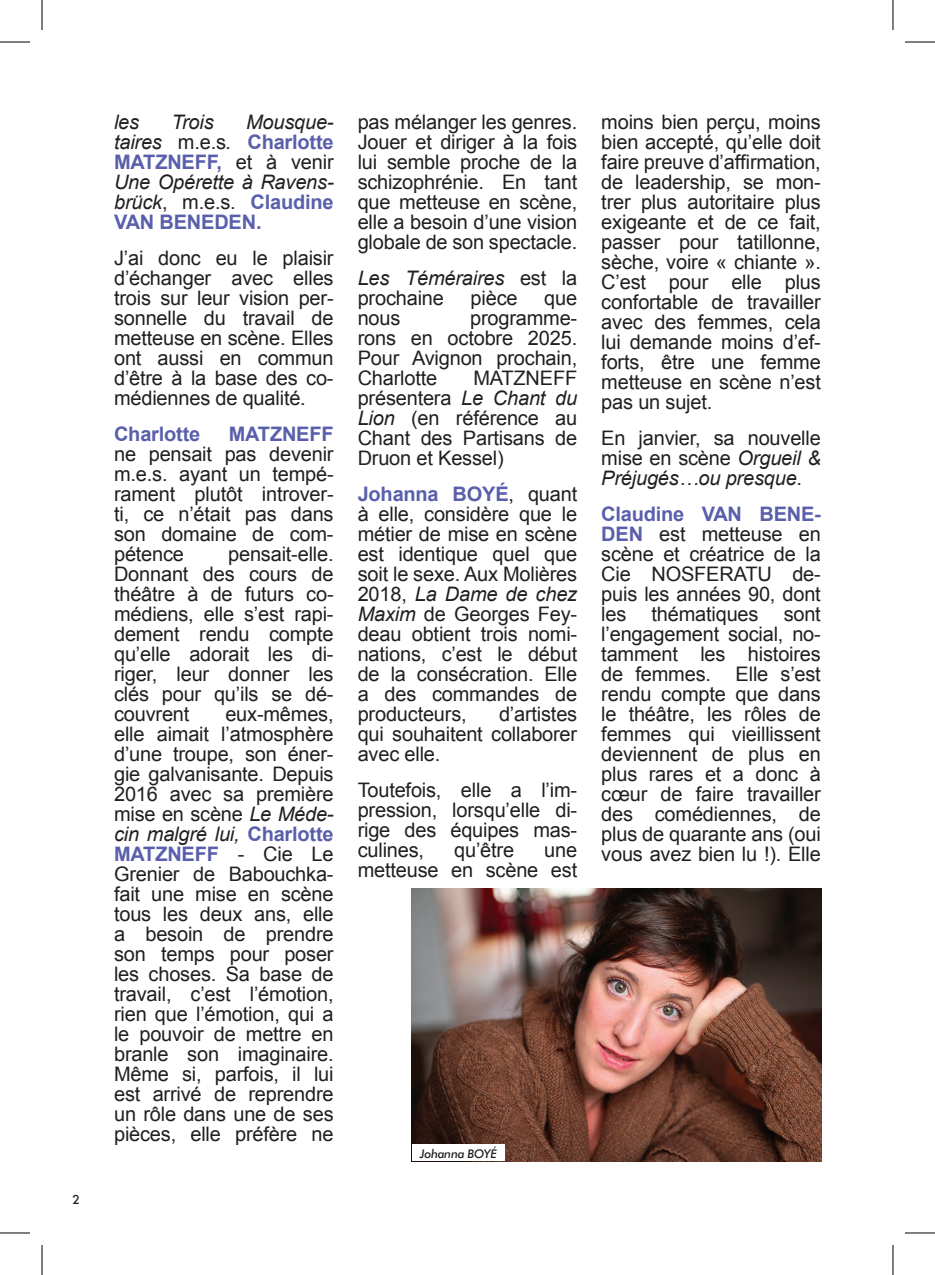
<style>
.page{position:relative;width:935px;height:1275px;background:#fff}
.page>*{position:absolute;margin:0;border:0;box-sizing:border-box;transform-origin:0 0}
.t1{font:20px/20px "Arial";letter-spacing:-.01em;color:#231f20;text-align:justify}
.t2{font:italic 20px/20px "Arial";letter-spacing:-.01em;color:#231f20;text-align:justify}
.t3{font:700 20px "Arial";letter-spacing:-.01em;color:#595fab}
.t4{font:italic 500 12px "Futura BT";letter-spacing:-.02em;color:#231f20}
.t5{font:500 12px "Futura";color:#231f20}
.s1{font-style:normal}
.s2{font-weight:700;font-style:normal;color:#595fab}
.s3{font-style:italic}
.s4{font-weight:700;color:#595fab}
</style>
<div class="page">
<img style="left:411px;top:888px;width:409px;height:273px">
<div style="left:412px;top:1144px;width:92px;height:17px;background:#fff"></div>
<hr style="left:0;top:42px;width:30px;height:1px;background:#000">
<hr style="left:904px;top:42px;width:30px;height:1px;background:#000">
<hr style="left:0;top:1232px;width:30px;height:1px;background:#000">
<hr style="left:904px;top:1232px;width:30px;height:1px;background:#000">
<hr style="left:42px;top:0;width:1px;height:30px;background:#000">
<hr style="left:42px;top:1245px;width:1px;height:30px;background:#000">
<hr style="left:892px;top:0;width:1px;height:30px;background:#000">
<hr style="left:892px;top:1245px;width:1px;height:30px;background:#000">
<p class="t5" style="left:72px;top:1191px;width:9px">2</p>
<p class="t2" style="left:114px;top:112px;width:221px;text-indent:132px">Mousque&shy;taires <span class="s1">m.e.s</span>. <span class="s2">Charlotte MATZNEFF,</span> <span class="s1">et à venir </span>Une Opérette à Ravens&shy;brück<span class="s1">, m.e.s.</span> <span class="s2">Claudine VAN BENEDEN.</span></p>
<p class="t1" style="left:114px;top:248px;width:221px">J’ai donc eu le plaisir d’échanger avec elles trois sur leur vision per&shy;sonnelle du travail de metteuse en scène. Elles ont aussi en commun d’être à la base des co&shy;médiennes de qualité.</p>
<p class="t3" style="left:114px;top:420px;width:88px">Charlotte</p>
<p class="t3" style="left:229px;top:420px;width:106px">MATZNEFF</p>
<p class="t1" style="left:114px;top:444px;width:221px">ne pensait pas devenir m.e.s. ayant un tempé&shy;rament plutôt introver&shy;ti, ce n’était pas dans son domaine de com&shy;pétence</p>
<p class="t2" style="left:114px;top:112px;width:27px">les</p>
<p class="t2" style="left:171px;top:112px;width:44px">Trois</p>
<p class="t1" style="left:114px;top:544px;width:221px;text-indent:114px">pensait-elle.<br>Donnant des cours de théâtre à de futurs co&shy;médiens, elle s’est rapi&shy;dement rendu compte qu’elle adorait les di&shy;riger, leur donner les clés pour qu’ils se dé&shy;couvrent</p>
<p class="t1" style="left:114px;top:704px;width:221px;text-indent:111px">eux-mêmes, elle aimait l’atmosphère d’une troupe, son éner&shy;gie galvanisante. Depuis 2016 avec sa première mise en scène <span class="s3">Le Méde&shy;cin malgré lui,</span> <span class="s4">Charlotte MATZNEFF</span> - Cie Le Grenier de Babouchka&shy;fait une mise en scène tous les deux ans, elle a besoin de prendre son temps pour poser les choses. Sa base de travail, c’est l’émotion, rien que l’émotion, qui a le pouvoir de mettre en branle son imaginaire.<br>Même si, parfois, il lui est arrivé de reprendre un rôle dans une de ses pièces, elle préfère ne</p>
<p class="t1" style="left:357px;top:112px;width:221px">pas mélanger les genres.<br>Jouer et diriger à la fois lui semble proche de la schizophrénie. En tant que metteuse en scène, elle a besoin d’une vision globale de son spectacle.</p>
<p class="t1" style="left:357px;top:268px;width:221px"><span class="s3">Les Téméraires</span> est la prochaine</p>
<p class="t1" style="left:470px;top:288px;width:48px">pièce</p>
<p class="t1" style="left:544px;top:288px;width:34px">que</p>
<p class="t1" style="left:357px;top:308px;width:221px;text-indent:112px">programme&shy;rons en octobre 2025.<br>Pour Avignon prochain, Charlotte</p>
<p class="t1" style="left:357px;top:308px;width:44px">nous</p>
<p class="t1" style="left:357px;top:368px;width:221px;text-indent:116px">MATZNEFF présentera <span class="s3">Le Chant du Lion</span> (en référence au Chant des Partisans de Druon et Kessel)</p>
<p class="t1" style="left:357px;top:484px;width:221px"><span class="s4">Johanna BOYÉ</span>, quant à elle, considère que le métier de mise en scène est identique quel que soit le sexe. Aux Molières 2018, <span class="s3">La Dame de chez Maxim</span> de Georges Fey&shy;deau obtient trois nomi&shy;nations, c’est le début de la consécration. Elle a des commandes de producteurs,</p>
<p class="t1" style="left:357px;top:704px;width:221px;text-indent:141px">d’artistes qui souhaitent collaborer avec elle.</p>
<p class="t1" style="left:357px;top:780px;width:221px">Toutefois, elle a l’im&shy;pression, lorsqu’elle di&shy;rige des équipes mas&shy;culines,</p>
<p class="t1" style="left:454px;top:840px;width:61px">qu’être</p>
<p class="t1" style="left:357px;top:840px;width:221px;text-align:right">une<br>metteuse en scène est</p>
<p class="t1" style="left:601px;top:112px;width:221px">moins bien perçu, moins bien accepté, qu’elle doit faire preuve d’affirmation, de leadership, se mon&shy;trer plus autoritaire plus exigeante et de ce fait, passer pour tatillonne, sèche, voire « chiante ».<br>C’est pour elle plus confortable de travailler avec des femmes, cela lui demande moins d’ef&shy;forts, être une femme metteuse en scène n’est pas un sujet.</p>
<p class="t1" style="left:601px;top:428px;width:221px">En janvier, sa nouvelle mise en scène <span class="s3">Orgueil &amp; Préjugés…ou presque</span>.</p>
<p class="t1" style="left:601px;top:504px;width:221px"><span class="s4">Claudine VAN BENE-DEN</span> est metteuse en scène et créatrice de la Cie NOSFERATU de&shy;puis les années 90, dont les</p>
<p class="t1" style="left:651px;top:604px;width:108px">thématiques</p>
<p class="t1" style="left:601px;top:604px;width:221px;text-indent:182px">sont l’engagement social, no&shy;tamment les histoires de femmes. Elle s’est rendu compte que dans le théâtre, les rôles de femmes qui vieillissent deviennent de plus en plus rares et a donc à cœur de faire travailler des comédiennes, de plus de quarante ans (oui vous avez bien lu !). Elle</p>
<p class="t4" style="left:420px;top:1146px;width:79px">Johanna BOYÉ</p>
</div>
